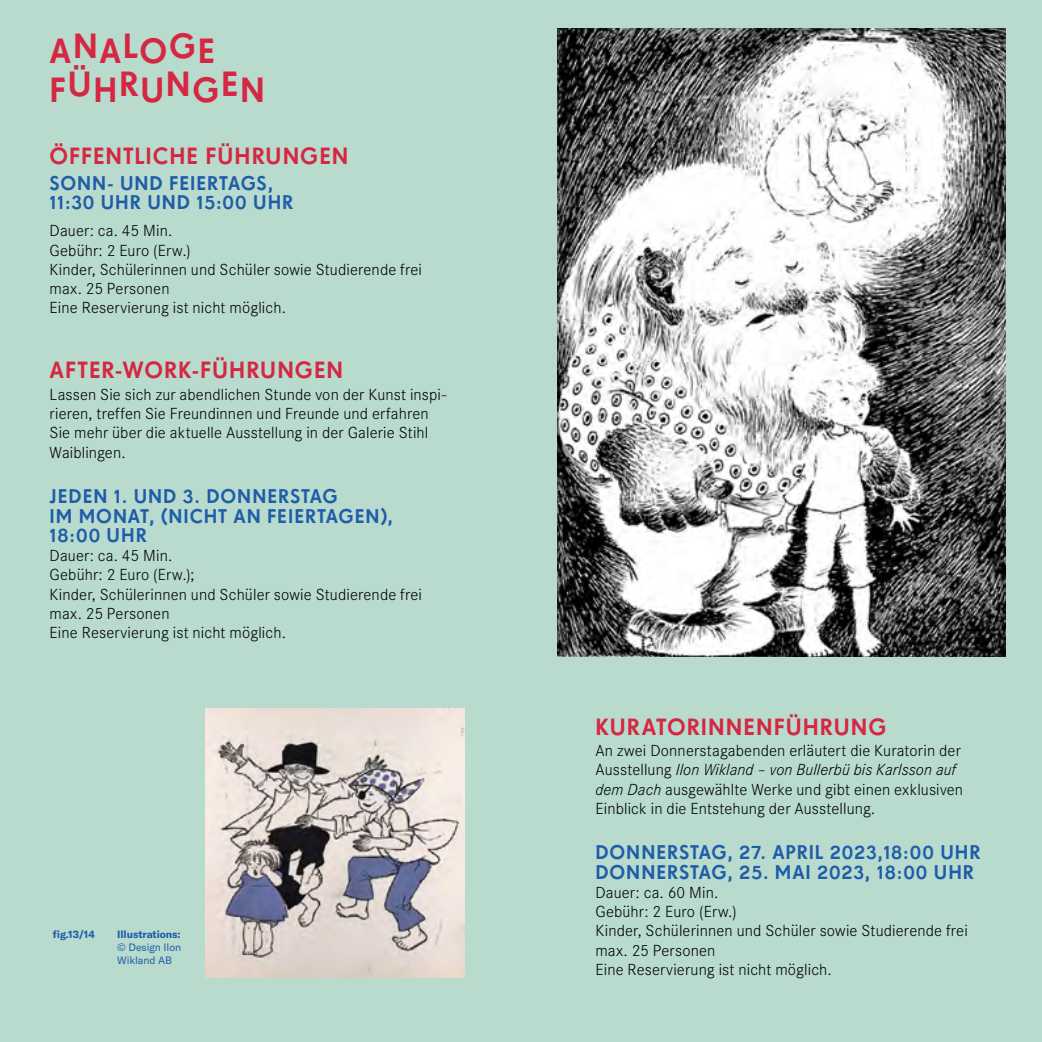
<style>
.page{position:relative;width:1042px;height:1042px;background:#b8dbce}
.page>*{position:absolute;margin:0;border:0;box-sizing:border-box;transform-origin:0 0}
.t1{font:33.95px/38.5px "Super Grotesk B Med LF";letter-spacing:.05em;color:#d52742}
.t2{font:22.75px "Super Grotesk B Med LF";letter-spacing:.045em;color:#d52742}
.t3{font:19.25px/19.2px "Super Grotesk B Med LF";letter-spacing:.05em;color:#1f5da9}
.t4{font:300 15.75px/19.2px "Corporate SBQ";letter-spacing:.01em;color:#000}
.t5{font:700 10.5px "GT America";letter-spacing:-.005em;color:#1f5da9}
.t6{font:10.5px/13.1px "GT America";letter-spacing:-.005em;color:#1f5da9}
.s1{font-style:italic}
</style>
<div class="page">
<img style="left:557px;top:28px;width:449px;height:628px">
<img style="left:205px;top:708px;width:260px;height:269px">
<h1 class="t1" style="left:50px;top:32px;width:217px">ANALOGE<br>FÜHRUNGEN</h1>
<h2 class="t2" style="left:50px;top:142px;width:300px">ÖFFENTLICHE FÜHRUNGEN</h2>
<p class="t3" style="left:50px;top:174px;width:245px">SONN- UND FEIERTAGS,<br>11:30 UHR UND 15:00 UHR</p>
<p class="t4" style="left:50px;top:221px;width:374px">Dauer: ca. 45 Min.<br>Gebühr: 2 Euro (Erw.)<br>Kinder, Schülerinnen und Schüler sowie Studierende frei max. 25 Personen<br>Eine Reservierung ist nicht möglich.</p>
<h2 class="t2" style="left:50px;top:356px;width:295px">AFTER-WORK-FÜHRUNGEN</h2>
<p class="t4" style="left:50px;top:385px;width:398px">Lassen Sie sich zur abendlichen Stunde von der Kunst inspi&shy;rieren, treffen Sie Freundinnen und Freunde und erfahren Sie mehr über die aktuelle Ausstellung in der Galerie Stihl Waiblingen.</p>
<p class="t3" style="left:50px;top:487px;width:345px">JEDEN 1. UND 3. DONNERSTAG<br>IM MONAT, (NICHT AN FEIERTAGEN),<br>18:00 UHR</p>
<p class="t4" style="left:50px;top:546px;width:374px">Dauer: ca. 45 Min.<br>Gebühr: 2 Euro (Erw.);<br>Kinder, Schülerinnen und Schüler sowie Studierende frei max. 25 Personen<br>Eine Reservierung ist nicht möglich.</p>
<p class="t5" style="left:53px;top:927px;width:43px">fig.13/14</p>
<p class="t5" style="left:117px;top:927px;width:65px">Illustrations:</p>
<p class="t6" style="left:117px;top:940px;width:66px">© Design Ilon<br>Wikland AB</p>
<h2 class="t2" style="left:595px;top:713px;width:293px">KURATORINNENFÜHRUNG</h2>
<p class="t4" style="left:595px;top:741px;width:369px">An zwei Donnerstagabenden erläutert die Kuratorin der Ausstellung <span class="s1">Ilon Wikland – von Bullerbü bis Karlsson auf dem Dach</span> ausgewählte Werke und gibt einen exklusiven Einblick in die Entstehung der Ausstellung.</p>
<p class="t3" style="left:595px;top:843px;width:387px">DONNERSTAG, 27. APRIL 2023,18:00 UHR<br>DONNERSTAG, 25. MAI 2023, 18:00 UHR</p>
<p class="t4" style="left:595px;top:883px;width:374px">Dauer: ca. 60 Min.<br>Gebühr: 2 Euro (Erw.)<br>Kinder, Schülerinnen und Schüler sowie Studierende frei max. 25 Personen<br>Eine Reservierung ist nicht möglich.</p>
</div>
